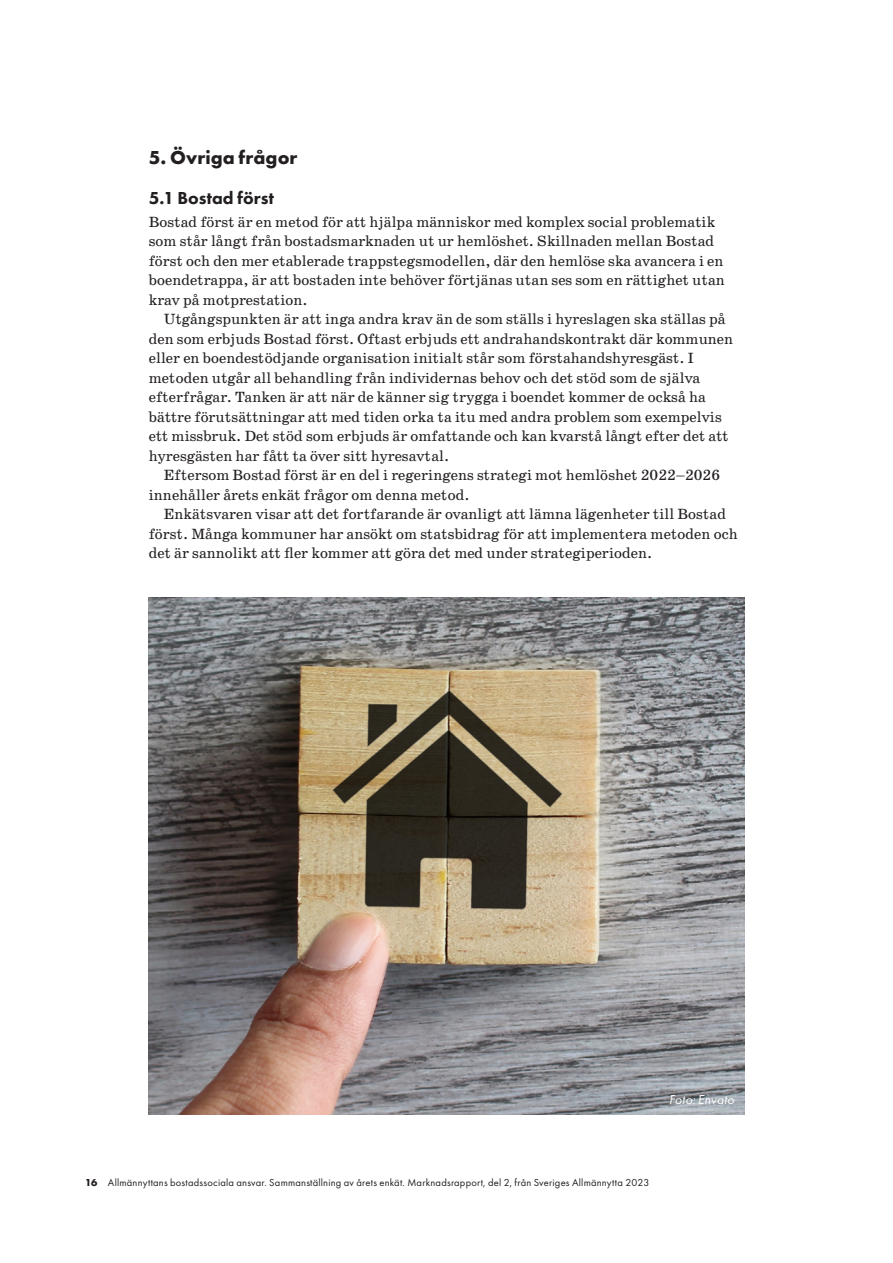
<style>
.page{position:relative;width:893px;height:1263px;background:#fff}
.page>*{position:absolute;margin:0;border:0;box-sizing:border-box;transform-origin:0 0}
.Underrubrik_1{font:700 19.5px "Futura PT";letter-spacing:.005em;color:#231f20}
.Underrubrik_2{font:800 18px "Futura PT";letter-spacing:.005em;color:#231f20}
.Bröd_indrag{font:15px/19.5px "School";color:#231f20}
.Bröd{font:15px/19.5px "School";color:#231f20}
.Bildtext{font:italic 13.5px "Futura PT";letter-spacing:.01em;color:#fff}
.t1{font:10.5px "Futura PT";letter-spacing:.02em;color:#231f20}
.s1{font-weight:700}
</style>
<div class="page">
<img style="left:149px;top:598px;width:595px;height:516px">
<p class="Underrubrik_1" style="left:149px;top:145px;width:150px">5. Övriga frågor</p>
<p class="Underrubrik_2" style="left:149px;top:187px;width:127px">5.1 Bostad först</p>
<p class="Bröd" style="left:149px;top:212px;width:578px">Bostad först är en metod för att hjälpa människor med komplex social problematik som står långt från bostadsmarknaden ut ur hemlöshet. Skillnaden mellan Bostad först och den mer etablerade trappstegsmodellen, där den hemlöse ska avancera i en boendetrappa, är att bostaden inte behöver förtjänas utan ses som en rättighet utan krav på motprestation.</p>
<p class="Bröd_indrag" style="left:149px;top:310px;width:586px;text-indent:15px">Utgångspunkten är att inga andra krav än de som ställs i hyreslagen ska ställas på den som erbjuds Bostad först. Oftast erbjuds ett andrahandskontrakt där kommunen eller en boendestödjande organisation initialt står som förstahandshyresgäst. I metoden utgår all behandling från individernas behov och det stöd som de själva efterfrågar. Tanken är att när de känner sig trygga i boendet kommer de också ha bättre förutsättningar att med tiden orka ta itu med andra problem som exempelvis ett missbruk. Det stöd som erbjuds är omfattande och kan kvarstå långt efter det att hyresgästen har fått ta över sitt hyresavtal.</p>
<p class="Bröd_indrag" style="left:149px;top:466px;width:573px;text-indent:15px">Eftersom Bostad först är en del i regeringens strategi mot hemlöshet 2022–2026 innehåller årets enkät frågor om denna metod.</p>
<p class="Bröd_indrag" style="left:149px;top:505px;width:590px;text-indent:15px">Enkätsvaren visar att det fortfarande är ovanligt att lämna lägenheter till Bostad först. Många kommuner har ansökt om statsbidrag för att implementera metoden och det är sannolikt att fler kommer att göra det med under strategiperioden.</p>
<p class="Bildtext" style="left:669px;top:1092px;width:67px">Foto: Envato</p>
<p class="t1" style="left:85px;top:1176px;width:566px"><span class="s1">16</span> Allmännyttans bostadssociala ansvar. Sammanställning av årets enkät. Marknadsrapport, del 2, från Sveriges Allmännytta 2023</p>
</div>
